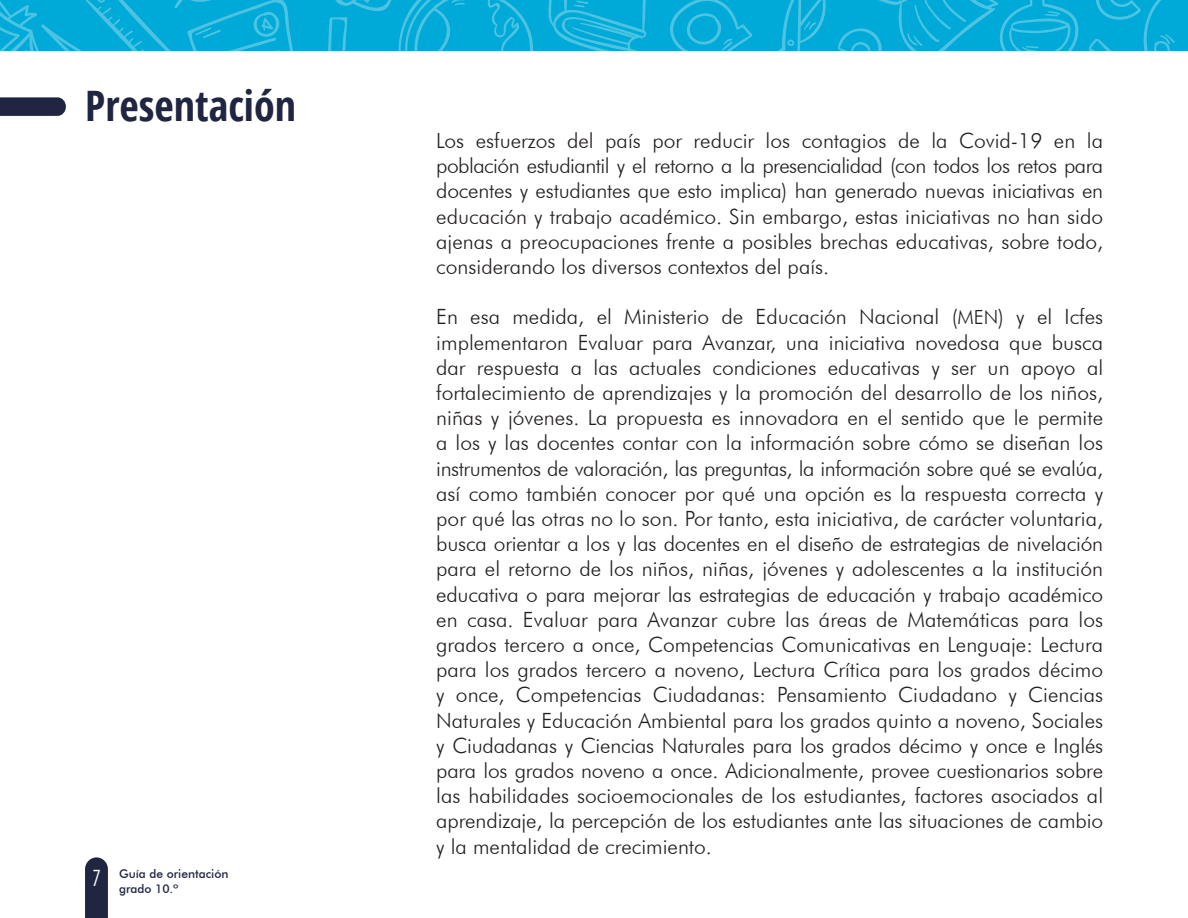
<style>
.page{position:relative;width:1188px;height:918px;background:#fff}
.page>*{position:absolute;margin:0;border:0;box-sizing:border-box;transform-origin:0 0}
.t1{font:700 condensed 42px "Open Sans";color:#202542}
.t2{font:300 21px/25.2px "Futura BT";color:#231f20;text-align:justify}
.t3{font:500 12px/14.4px "Futura BT";color:#202542}
.s1{font-weight:300;font-stretch:condensed;font-size:22.5px;color:#fff}
.s2{font-size:19.5px}
</style>
<div class="page">
<svg style="left:85px;top:857px;width:23px;height:61px"></svg>
<svg style="left:0;top:0;width:1188px;height:116px"></svg>
<h1 class="t1" style="left:85px;top:76px;width:212px">Presentación</h1>
<p class="t3" style="left:119px;top:867px;width:111px;text-indent:-27px"><span class="s1">7</span> Guía de orientación grado 10.º</p>
<p class="t2" style="left:436px;top:128px;width:668px">Los esfuerzos del país por reducir los contagios de la Covid-19 en la población estudiantil y el retorno a la presencialidad (con todos los retos para docentes y estudiantes que esto implica) han generado nuevas iniciativas en educación y trabajo académico. Sin embargo, estas iniciativas no han sido ajenas a preocupaciones frente a posibles brechas educativas, sobre todo, considerando los diversos contextos del país.</p>
<p class="t2" style="left:436px;top:304px;width:669px">En esa medida, el Ministerio de Educación Nacional (<span class="s2">MEN</span>) y el Icfes implementaron Evaluar para Avanzar, una iniciativa novedosa que busca dar respuesta a las actuales condiciones educativas y ser un apoyo al fortalecimiento de aprendizajes y la promoción del desarrollo de los niños, niñas y jóvenes. La propuesta es innovadora en el sentido que le permite a los y las docentes contar con la información sobre cómo se diseñan los instrumentos de valoración, las preguntas, la información sobre qué se evalúa, así como también conocer por qué una opción es la respuesta correcta y por qué las otras no lo son. Por tanto, esta iniciativa, de carácter voluntaria, busca orientar a los y las docentes en el diseño de estrategias de nivelación para el retorno de los niños, niñas, jóvenes y adolescentes a la institución educativa o para mejorar las estrategias de educación y trabajo académico en casa. Evaluar para Avanzar cubre las áreas de Matemáticas para los grados tercero a once, Competencias Comunicativas en Lenguaje: Lectura para los grados tercero a noveno, Lectura Crítica para los grados décimo y once, Competencias Ciudadanas: Pensamiento Ciudadano y Ciencias Naturales y Educación Ambiental para los grados quinto a noveno, Sociales y Ciudadanas y Ciencias Naturales para los grados décimo y once e Inglés para los grados noveno a once. Adicionalmente, provee cuestionarios sobre las habilidades socioemocionales de los estudiantes, factores asociados al aprendizaje, la percepción de los estudiantes ante las situaciones de cambio y la mentalidad de crecimiento.</p>
</div>
